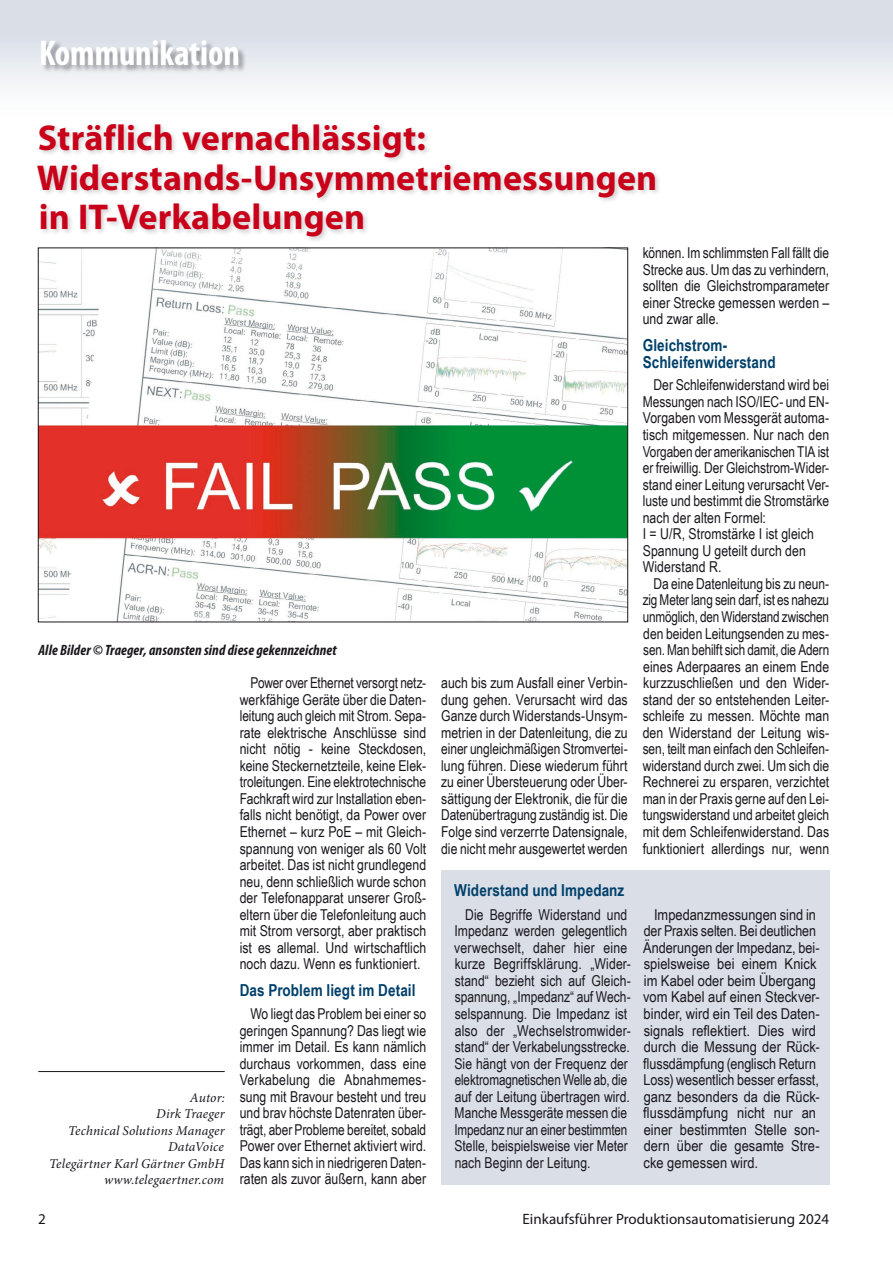
<style>
.page{position:relative;width:893px;height:1263px;background:#fff}
.page>*{position:absolute;margin:0;border:0;box-sizing:border-box;transform-origin:0 0}
.t1{font:700 36px/39.6px "Myriad Pro";letter-spacing:.005em;color:#c90019}
.t2{font:700 condensed 36px "Myriad Pro";letter-spacing:-.005em;color:#fff}
.t3{font:700 16.5px/16.5px "Arial Narrow";letter-spacing:.005em;color:#00406a}
.t4{font:15px/16.5px "Arial Narrow";color:#1a171c;text-align:justify}
.t5{font:15px/16.5px "Arial Narrow";color:#1a171c;text-align:justify;scale:.96 1}
.t6{font:15px/16.5px "Arial Narrow";color:#1a171c;scale:1.04 1}
.t7{font:italic 700 condensed 15px "Myriad Pro";letter-spacing:.005em;color:#1a171c}
.t8{font:15px "Myriad Pro";color:#1a171c}
.t9{font:italic 13.5px/16.5px "Minion Pro";letter-spacing:.01em;color:#1a171c;text-align:right}
</style>
<div class="page">
<div style="left:0;top:0;width:893px;height:128px;background:linear-gradient(to bottom,#d2d8e2,#fff)"></div>
<hr style="left:38px;top:1071px;width:187px;height:1px;background:#1a171c">
<div style="left:441px;top:870px;width:388px;height:314px;background:#dadfe7"></div>
<div style="left:35px;top:122px;width:626px;height:121px;background:#1a171c;opacity:.2"></div>
<img style="left:40px;top:250px;width:586px;height:370px">
<div style="left:41px;top:40px;width:206px;height:34px;background:#1a171c;opacity:.4"></div>
<h1 class="t2" style="left:39px;top:30px;width:203px">Kommunikation</h1>
<h1 class="t1" style="left:37px;top:117px;width:622px">Sträflich vernachlässigt:<br>Widerstands-Unsymmetriemessungen in IT-Verkabelungen</h1>
<p class="t7" style="left:39px;top:640px;width:300px">Alle Bilder © Traeger, ansonsten sind diese gekennzeichnet</p>
<p class="t9" style="left:49px;top:1089px;width:177px">Autor:<br>Dirk Traeger<br>Technical Solutions Manager<br>DataVoice<br>Telegärtner Karl Gärtner GmbH www.telegaertner.com</p>
<p class="t5" style="left:240px;top:674px;width:196px;text-indent:11px">Power over Ethernet versorgt netz&shy;werkfähige Geräte über die Daten&shy;leitung auch gleich mit Strom. Sepa&shy;rate elektrische Anschlüsse sind nicht nötig - keine Steckdosen, keine Steckernetzteile, keine Elek&shy;troleitungen. Eine elektrotechnische Fachkraft wird zur Installation eben&shy;falls nicht benötigt, da Power over Ethernet – kurz PoE – mit Gleich&shy;spannung von weniger als 60 Volt arbeitet. Das ist nicht grundlegend neu, denn schließlich wurde schon der Telefonapparat unserer Groß&shy;eltern über die Telefonleitung auch mit Strom versorgt, aber praktisch ist es allemal. Und wirtschaftlich noch dazu. Wenn es funktioniert.</p>
<p class="t3" style="left:240px;top:981px;width:177px">Das Problem liegt im Detail</p>
<p class="t4" style="left:240px;top:1005px;width:188px;text-indent:11px">Wo liegt das Problem bei einer so geringen Spannung? Das liegt wie immer im Detail. Es kann nämlich durchaus vorkommen, dass eine Verkabelung die Abnahmemes&shy;sung mit Bravour besteht und treu und brav höchste Datenraten über&shy;trägt, aber Probleme bereitet, sobald Power over Ethernet aktiviert wird.<br>Das kann sich in niedrigeren Daten&shy;raten als zuvor äußern, kann aber</p>
<p class="t4" style="left:441px;top:674px;width:188px">auch bis zum Ausfall einer Verbin&shy;dung gehen. Verursacht wird das Ganze durch Widerstands-Unsym&shy;metrien in der Datenleitung, die zu einer ungleichmäßigen Stromvertei&shy;lung führen. Diese wiederum führt zu einer Übersteuerung oder Über&shy;sättigung der Elektronik, die für die Datenübertragung zuständig ist. Die Folge sind verzerrte Datensignale, die nicht mehr ausgewertet werden</p>
<p class="t3" style="left:454px;top:881px;width:172px">Widerstand und Impedanz</p>
<p class="t4" style="left:643px;top:244px;width:188px">können. Im schlimmsten Fall fällt die Strecke aus. Um das zu verhindern, sollten die Gleichstromparameter einer Strecke gemessen werden – und zwar alle.</p>
<p class="t3" style="left:643px;top:336px;width:134px">Gleichstrom-<br>Schleifenwiderstand</p>
<p class="t4" style="left:643px;top:376px;width:188px;text-align:left;text-indent:11px">Der Schleifenwiderstand wird bei<br>Messungen nach ISO/IEC- und EN-<br>Vorgaben vom Messgerät automa&shy;tisch mitgemessen. Nur nach den<br>Vorgaben der amerikanischen TIA ist er freiwillig. Der Gleichstrom-Wider&shy;stand einer Leitung verursacht Ver&shy;luste und bestimmt die Stromstärke nach der alten Formel:<br>I = U/R, Stromstärke I ist gleich<br>Spannung U geteilt durch den<br>Widerstand R.</p>
<p class="t4" style="left:643px;top:575px;width:188px;text-indent:11px">Da eine Datenleitung bis zu neun&shy;zig Meter lang sein darf, ist es nahezu unmöglich, den Widerstand zwischen den beiden Leitungsenden zu mes&shy;sen. Man behilft sich damit, die Adern eines Aderpaares an einem Ende kurzzuschließen und den Wider&shy;stand der so entstehenden Leiter&shy;schleife zu messen. Möchte man den Widerstand der Leitung wis&shy;sen, teilt man einfach den Schleifen&shy;widerstand durch zwei. Um sich die Rechnerei zu ersparen, verzichtet man in der Praxis gerne auf den Lei&shy;tungswiderstand und arbeitet gleich mit dem Schleifenwiderstand. Das funktioniert allerdings nur, wenn</p>
<p class="t4" style="left:454px;top:906px;width:178px;text-align:left;text-indent:11px">Die Begriffe Widerstand und<br>Impedanz werden gelegentlich verwechselt, daher hier eine kurze Begriffsklärung. „Wider&shy;stand“ bezieht sich auf Gleich&shy;spannung, „Impedanz“ auf Wech&shy;selspannung. Die Impedanz ist also der „Wechselstromwider&shy;stand“ der Verkabelungsstrecke.<br>Sie hängt von der Frequenz der elektromagnetischen Welle ab, die auf der Leitung übertragen wird.<br>Manche Messgeräte messen die<br>Impedanz nur an einer bestimmten<br>Stelle, beispielsweise vier Meter nach Beginn der Leitung.</p>
<p class="t6" style="left:643px;top:906px;width:172px;text-indent:11px">Impedanzmessungen sind in der Praxis selten. Bei deutlichen<br>Änderungen der Impedanz, bei&shy;spielsweise bei einem Knick im Kabel oder beim Übergang vom Kabel auf einen Steckver&shy;binder, wird ein Teil des Daten&shy;signals reflektiert. Dies wird durch die Messung der Rück&shy;flussdämpfung (englisch Return<br>Loss) wesentlich besser erfasst, ganz besonders da die Rück&shy;flussdämpfung nicht nur an einer bestimmten Stelle son&shy;dern über die gesamte Stre&shy;cke gemessen wird.</p>
<p class="t8" style="left:38px;top:1209px;width:9px">2</p>
<p class="t8" style="left:522px;top:1209px;width:308px">Einkaufsführer Produktionsautomatisierung 2024</p>
</div>
